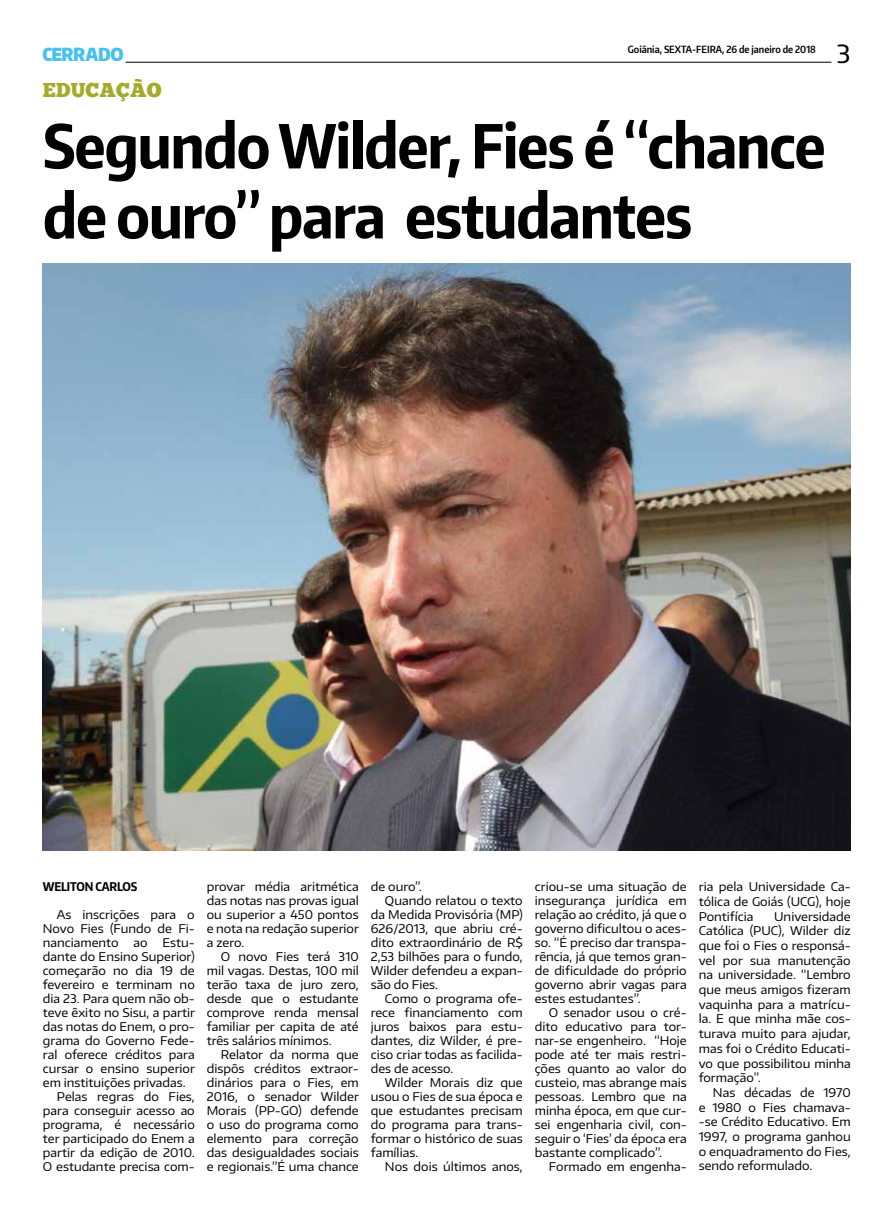
<style>
.page{position:relative;width:893px;height:1219px;background:#fff}
.page>*{position:absolute;margin:0;border:0;box-sizing:border-box;transform-origin:0 0}
.t1{font:700 60px/70px "Encode Sans Condensed";letter-spacing:-.02em;color:#000}
.t2{font:25px "Encode Sans Wide";color:#000}
.t3{font:20px "Chunk Five Ex";letter-spacing:.01em;color:#a3ac2a}
.t4{font:900 18px "Encode Sans Condensed";letter-spacing:-.015em;color:#47c1f1}
.t5{font:12px/14px "Encode Sans Wide";color:#000;text-align:justify}
.t6{font:700 12px "Encode Sans Condensed";letter-spacing:-.01em;color:#000}
.t7{font:600 9.9px "Encode Sans Condensed";color:#000}
</style>
<div class="page">
<hr style="left:126px;top:62px;width:705px;height:1px;background:#000">
<img style="left:43px;top:264px;width:808px;height:586px">
<p class="t7" style="left:628px;top:43px;width:189px">Goiânia, SEXTA-FEIRA, 26 de janeiro de 2018</p>
<h3 class="t4" style="left:43px;top:43px;width:83px">CERRADO</h3>
<h3 class="t3" style="left:43px;top:75px;width:120px">EDUCAÇÃO</h3>
<h1 class="t1" style="left:43px;top:109px;width:784px">Segundo Wilder, Fies é “chance de ouro” para estudantes</h1>
<h2 class="t2" style="left:836px;top:37px;width:16px">3</h2>
<p class="t6" style="left:43px;top:879px;width:96px">WELITON CARLOS</p>
<p class="t5" style="left:57px;top:907px;width:139px">As inscrições para o</p>
<p class="t5" style="left:43px;top:921px;width:153px">Novo Fies (Fundo de Fi-</p>
<p class="t5" style="left:43px;top:935px;width:153px">nanciamento ao Estu-</p>
<p class="t5" style="left:43px;top:949px;width:153px">dante do Ensino Superior)</p>
<p class="t5" style="left:43px;top:963px;width:153px">começarão no dia 19 de</p>
<p class="t5" style="left:43px;top:977px;width:153px">fevereiro e terminam no</p>
<p class="t5" style="left:43px;top:991px;width:153px">dia 23. Para quem não ob-</p>
<p class="t5" style="left:43px;top:1005px;width:154px">teve êxito no Sisu, a partir</p>
<p class="t5" style="left:43px;top:1019px;width:153px">das notas do Enem, o pro-</p>
<p class="t5" style="left:43px;top:1033px;width:153px">grama do Governo Fede-</p>
<p class="t5" style="left:43px;top:1047px;width:153px">ral oferece créditos para</p>
<p class="t5" style="left:43px;top:1061px;width:154px">cursar o ensino superior</p>
<p class="t5" style="left:43px;top:1075px;width:144px">em instituições privadas.</p>
<p class="t5" style="left:57px;top:1089px;width:139px">Pelas regras do Fies,</p>
<p class="t5" style="left:43px;top:1103px;width:153px">para conseguir acesso ao</p>
<p class="t5" style="left:43px;top:1117px;width:153px">programa, é necessário</p>
<p class="t5" style="left:43px;top:1131px;width:153px">ter participado do Enem a</p>
<p class="t5" style="left:43px;top:1145px;width:153px">partir da edição de 2010.</p>
<p class="t5" style="left:43px;top:1159px;width:153px">O estudante precisa com-</p>
<p class="t5" style="left:207px;top:879px;width:154px">provar média aritmética das notas nas provas igual ou superior a 450 pontos e nota na redação superior a zero.</p>
<p class="t5" style="left:207px;top:949px;width:153px;text-indent:14px">O novo Fies terá 310 mil vagas. Destas, 100 mil terão taxa de juro zero, desde que o estudante comprove renda mensal familiar per capita de até três salários mínimos.</p>
<p class="t5" style="left:207px;top:1047px;width:154px;text-indent:14px">Relator da norma que dispôs créditos extraor&shy;dinários para o Fies, em 2016, o senador Wilder Morais (PP-GO) defende o uso do programa como elemento para correção das desigualdades sociais e regionais.”É uma chance</p>
<p class="t5" style="left:371px;top:879px;width:53px">de ouro”.</p>
<p class="t5" style="left:385px;top:893px;width:139px">Quando relatou o texto</p>
<p class="t5" style="left:371px;top:907px;width:153px">da Medida Provisória (MP)</p>
<p class="t5" style="left:371px;top:921px;width:153px">626/2013, que abriu cré-</p>
<p class="t5" style="left:371px;top:935px;width:153px">dito extraordinário de R$</p>
<p class="t5" style="left:371px;top:949px;width:153px">2,53 bilhões para o fundo,</p>
<p class="t5" style="left:371px;top:963px;width:153px">Wilder defendeu a expan-</p>
<p class="t5" style="left:371px;top:977px;width:69px">são do Fies.</p>
<p class="t5" style="left:385px;top:991px;width:139px">Como o programa ofe-</p>
<p class="t5" style="left:371px;top:1005px;width:153px">rece financiamento com</p>
<p class="t5" style="left:371px;top:1019px;width:153px">juros baixos para estu-</p>
<p class="t5" style="left:371px;top:1033px;width:153px">dantes, diz Wilder, é pre-</p>
<p class="t5" style="left:371px;top:1047px;width:153px">ciso criar todas as facilida-</p>
<p class="t5" style="left:371px;top:1061px;width:84px">des de acesso.</p>
<p class="t5" style="left:385px;top:1075px;width:139px">Wilder Morais diz que</p>
<p class="t5" style="left:371px;top:1089px;width:153px">usou o Fies de sua época e</p>
<p class="t5" style="left:371px;top:1103px;width:153px">que estudantes precisam</p>
<p class="t5" style="left:371px;top:1117px;width:153px">do programa para trans-</p>
<p class="t5" style="left:371px;top:1131px;width:153px">formar o histórico de suas</p>
<p class="t5" style="left:371px;top:1145px;width:49px">famílias.</p>
<p class="t5" style="left:385px;top:1159px;width:139px">Nos dois últimos anos,</p>
<p class="t5" style="left:535px;top:879px;width:153px">criou-se uma situação de insegurança jurídica em relação ao crédito, já que o governo dificultou o aces&shy;so. “É preciso dar transpa&shy;rência, já que temos gran&shy;de dificuldade do próprio governo abrir vagas para estes estudantes”.</p>
<p class="t5" style="left:535px;top:1005px;width:153px;text-indent:14px">O senador usou o cré&shy;dito educativo para tor&shy;nar-se engenheiro. “Hoje pode até ter mais restri&shy;ções quanto ao valor do custeio, mas abrange mais pessoas. Lembro que na minha época, em que cur&shy;sei engenharia civil, con&shy;seguir o ‘Fies’ da época era bastante complicado”.</p>
<p class="t5" style="left:549px;top:1159px;width:139px">Formado em engenha-</p>
<p class="t5" style="left:699px;top:879px;width:153px;line-height:14.7px">ria pela Universidade Ca&shy;tólica de Goiás (UCG), hoje Pontifícia</p>
<p class="t5" style="left:699px;top:908px;width:153px;line-height:14.7px;text-indent:75px">Universidade Católica (PUC), Wilder diz que foi o Fies o responsá&shy;vel por sua manutenção na universidade. “Lembro que meus amigos fizeram vaquinha para a matrícu&shy;la. E que minha mãe cos&shy;turava muito para ajudar, mas foi o Crédito Educati&shy;vo que possibilitou minha formação”.</p>
<p class="t5" style="left:699px;top:1085px;width:153px;line-height:14.7px;text-indent:14px">Nas décadas de 1970 e 1980 o Fies chamava--se Crédito Educativo. Em 1997, o programa ganhou o enquadramento do Fies, sendo reformulado.</p>
</div>
